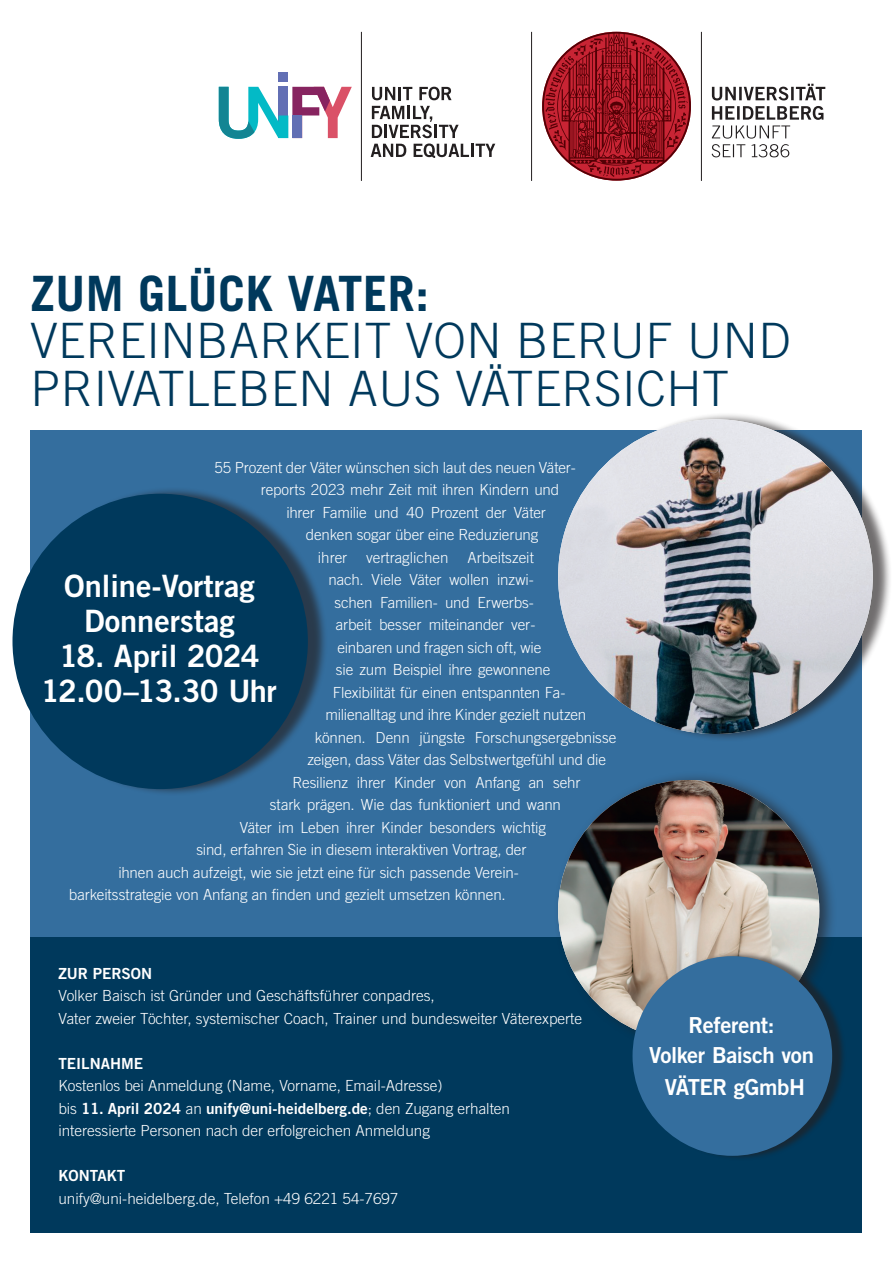
<style>
.page{position:relative;width:893px;height:1263px;background:#fff}
.page>*{position:absolute;margin:0;border:0;box-sizing:border-box;transform-origin:0 0}
.t1{font:300 48.75px/47.2px "Trade Gothic LT Std";letter-spacing:.01em;color:#00395c}
.t2{font:700 48.75px "Trade Gothic LT Std";letter-spacing:.01em;color:#00395c}
.t3{font:30.9px/34.8px "Trade Gothic LT Std Bd 2";letter-spacing:-.02em;color:#fff;text-align:center}
.t4{font:30.9px/34.8px "Trade Gothic LT Std Bd 2";color:#fff;text-align:center}
.t5{font:22.05px/30.8px "Trade Gothic LT Std Bd 2";letter-spacing:-.02em;color:#fff;text-align:center}
.t6{font:300 15.3px/22.5px "Trade Gothic LT Std";letter-spacing:-.005em;color:#fff}
.t7{font:15.3px "Trade Gothic LT Std Bd 2";color:#fff}
.s1{font-family:"Trade Gothic LT Std";font-weight:300}
</style>
<div class="page">
<div style="left:31px;top:430px;width:831px;height:765px;background:#346e9e"></div>
<div style="left:31px;top:937px;width:831px;height:295px;background:#00395c"></div>
<div style="left:18px;top:487px;width:310px;height:310px;background:#231f20;opacity:.65"></div>
<div style="left:13px;top:494px;width:295px;height:295px;background:#00395c;border-radius:50%"></div>
<div style="left:562px;top:412px;width:330px;height:330px;background:#231f20;opacity:.65"></div>
<img style="left:558px;top:419px;width:315px;height:315px">
<svg style="left:712px;top:84px;width:113px;height:73px"></svg>
<svg style="left:542px;top:32px;width:149px;height:149px"></svg>
<div style="left:279px;top:72px;width:9px;height:10px;background:#626fb4"></div>
<svg style="left:219px;top:87px;width:133px;height:52px"></svg>
<svg style="left:372px;top:87px;width:40px;height:13px"></svg>
<svg style="left:419px;top:87px;width:33px;height:13px"></svg>
<svg style="left:371px;top:106px;width:124px;height:52px"></svg>
<hr style="left:531px;top:32px;width:1px;height:149px;background:#231f20">
<hr style="left:361px;top:32px;width:1px;height:149px;background:#231f20">
<hr style="left:701px;top:32px;width:1px;height:149px;background:#231f20">
<div style="left:553px;top:770px;width:285px;height:285px;background:#231f20;opacity:.65"></div>
<img style="left:558px;top:780px;width:261px;height:261px;border-radius:131px">
<div style="left:637px;top:951px;width:210px;height:210px;background:#231f20;opacity:.65"></div>
<div style="left:632px;top:956px;width:200px;height:200px;background:#346e9e;border-radius:50%"></div>
<h1 class="t2" style="left:31px;top:264px;width:400px">ZUM GLÜCK VATER:</h1>
<h1 class="t1" style="left:31px;top:317px;width:762px">VEREINBARKEIT VON BERUF UND<br>PRIVATLEBEN AUS VÄTERSICHT</h1>
<p class="t6" style="left:214px;top:456px;width:363px">55 Prozent der Väter wünschen sich laut des neuen Väter-</p>
<p class="t6" style="left:261px;top:478px;width:300px">reports 2023 mehr Zeit mit ihren Kindern und</p>
<p class="t6" style="left:286px;top:501px;width:261px">ihrer Familie und 40 Prozent der Väter</p>
<p class="t6" style="left:306px;top:523px;width:234px">denken sogar über eine Reduzierung</p>
<p class="t6" style="left:318px;top:546px;width:217px">ihrer vertraglichen Arbeitszeit</p>
<p class="t6" style="left:328px;top:568px;width:207px">nach. Viele Väter wollen inzwi-</p>
<p class="t6" style="left:334px;top:591px;width:201px">schen Familien- und Erwerbs-</p>
<p class="t6" style="left:336px;top:613px;width:201px">arbeit besser miteinander ver-</p>
<p class="t6" style="left:337px;top:636px;width:205px">einbaren und fragen sich oft, wie</p>
<p class="t6" style="left:336px;top:658px;width:216px">sie zum Beispiel ihre gewonnene</p>
<p class="t6" style="left:333px;top:681px;width:234px">Flexibilität für einen entspannten Fa-</p>
<p class="t6" style="left:325px;top:703px;width:262px">milienalltag und ihre Kinder gezielt nutzen</p>
<p class="t6" style="left:315px;top:726px;width:303px">können. Denn jüngste Forschungsergebnisse</p>
<p class="t6" style="left:307px;top:748px;width:300px">zeigen, dass Väter das Selbstwertgefühl und die</p>
<p class="t6" style="left:292px;top:771px;width:290px">Resilienz ihrer Kinder von Anfang an sehr</p>
<p class="t6" style="left:270px;top:793px;width:293px">stark prägen. Wie das funktioniert und wann</p>
<p class="t6" style="left:240px;top:816px;width:308px">Väter im Leben ihrer Kinder besonders wichtig</p>
<p class="t6" style="left:196px;top:838px;width:332px">sind, erfahren Sie in diesem interaktiven Vortrag, der</p>
<p class="t6" style="left:118px;top:861px;width:402px">ihnen auch aufzeigt, wie sie jetzt eine für sich passende Verein-</p>
<p class="t6" style="left:69px;top:883px;width:438px">barkeitsstrategie von Anfang an finden und gezielt umsetzen können.</p>
<h2 class="t4" style="left:64px;top:568px;width:192px">Online-Vortrag<br>Donnerstag</h2>
<h2 class="t3" style="left:41px;top:638px;width:237px">18. April 2024<br>12.00–13.30 Uhr</h2>
<p class="t7" style="left:58px;top:964px;width:95px">ZUR PERSON</p>
<p class="t6" style="left:58px;top:984px;width:525px">Volker Baisch ist Gründer und Geschäftsführer conpadres,<br>Vater zweier Töchter, systemischer Coach, Trainer und bundesweiter Väterexperte</p>
<p class="t7" style="left:58px;top:1054px;width:86px">TEILNAHME</p>
<p class="t6" style="left:58px;top:1074px;width:385px">Kostenlos bei Anmeldung (Name, Vorname, Email-Adresse)</p>
<p class="t7" style="left:58px;top:1099px;width:453px"><span class="s1">bis</span> 11. April 2024 <span class="s1">an</span> unify@uni-heidelberg.de<span class="s1">; den Zugang erhalten</span></p>
<p class="t6" style="left:58px;top:1119px;width:373px">interessierte Personen nach der erfolgreichen Anmeldung</p>
<p class="t7" style="left:58px;top:1166px;width:68px">KONTAKT</p>
<p class="t6" style="left:58px;top:1187px;width:341px">unify@uni-heidelberg.de, Telefon +49 6221 54-7697</p>
<h3 class="t5" style="left:649px;top:1009px;width:166px">Referent:<br>Volker Baisch von<br>VÄTER gGmbH</h3>
</div>
